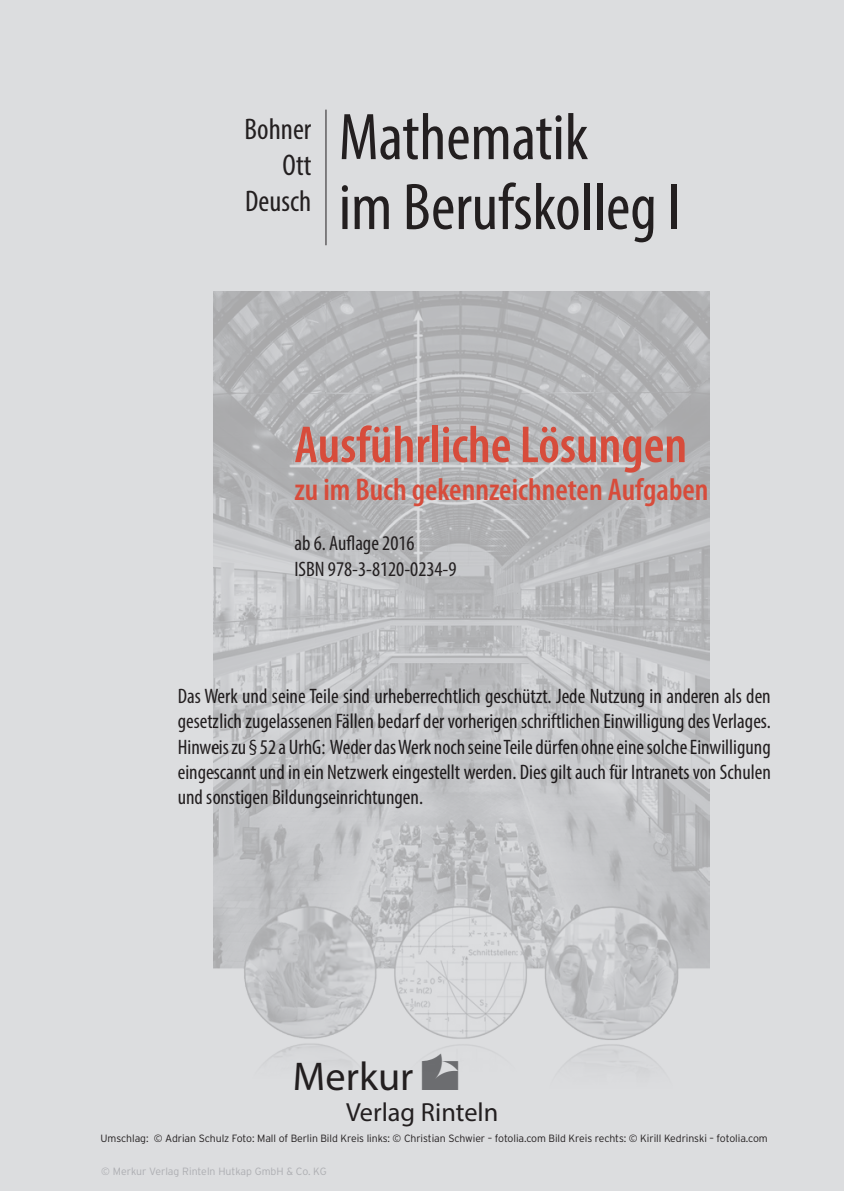
<style>
.page{position:relative;width:844px;height:1191px;background:#fff}
.page>*{position:absolute;margin:0;border:0;box-sizing:border-box;transform-origin:0 0}
.t1{font:condensed 66.5px/69.8px "Myriad Pro";color:#231f20}
.t2{font:600 condensed 52.5px "Myriad Pro";color:#d74c3b}
.t3{font:49px "Merkur";color:#6c6d70}
.t4{font:40.25px "Myriad Pro";letter-spacing:.005em;color:#231f20}
.t5{font:600 condensed 31.5px "Myriad Pro";color:#d74c3b}
.t6{font:condensed 29.93px/35.9px "Myriad Pro";color:#231f20;text-align:right}
.t7{font:26.25px "Myriad Pro";color:#231f20}
.t8{font:condensed 21px/25.2px "Myriad Pro";color:#231f20;text-align:justify}
.t9{font:300 10.5px "Interstate";letter-spacing:-.01em;color:#231f20}
.t10{font:300 10.5px "Interstate";color:#adaeb2}
</style>
<div class="page">
<div style="left:0;top:0;width:843px;height:1191px;background:#dcdddf"></div>
<hr style="left:325px;top:110px;width:1px;height:135px;background:#231f20">
<img style="left:214px;top:292px;width:495px;height:772px">
<h3 class="t6" style="left:244px;top:110px;width:68px">Bohner<br>Ott<br>Deusch</h3>
<h1 class="t1" style="left:339px;top:101px;width:343px">Mathematik<br>im Berufskolleg I</h1>
<h2 class="t2" style="left:294px;top:416px;width:394px">Ausführliche Lösungen</h2>
<h3 class="t5" style="left:294px;top:472px;width:415px">zu im Buch gekennzeichneten Aufgaben</h3>
<p class="t8" style="left:294px;top:530px;width:164px">ab 6. Auflage 2016<br>ISBN 978-3-8120-0234-9</p>
<p class="t8" style="left:178px;top:683px;width:594px">Das Werk und seine Teile sind urheberrechtlich geschützt. Jede Nutzung in anderen als den gesetzlich zugelassenen Fällen bedarf der vorherigen schriftlichen Einwilligung des Verlages.<br>Hinweis zu § 52 a UrhG: Weder das Werk noch seine Teile dürfen ohne eine solche Einwilligung eingescannt und in ein Netzwerk eingestellt werden. Dies gilt auch für Intranets von Schulen und sonstigen Bildungseinrichtungen.</p>
<h3 class="t3" style="left:422px;top:1044px;width:38px">M</h3>
<h3 class="t4" style="left:293px;top:1051px;width:122px">Merkur</h3>
<p class="t7" style="left:346px;top:1096px;width:154px">Verlag Rinteln</p>
<p class="t9" style="left:101px;top:1132px;width:668px">Umschlag: © Adrian Schulz Foto: Mall of Berlin Bild Kreis links: © Christian Schwier – fotolia.com Bild Kreis rechts: © Kirill Kedrinski – fotolia.com</p>
<p class="t10" style="left:101px;top:1165px;width:227px">© Merkur Verlag Rinteln Hutkap GmbH &amp; Co. KG</p>
</div>
